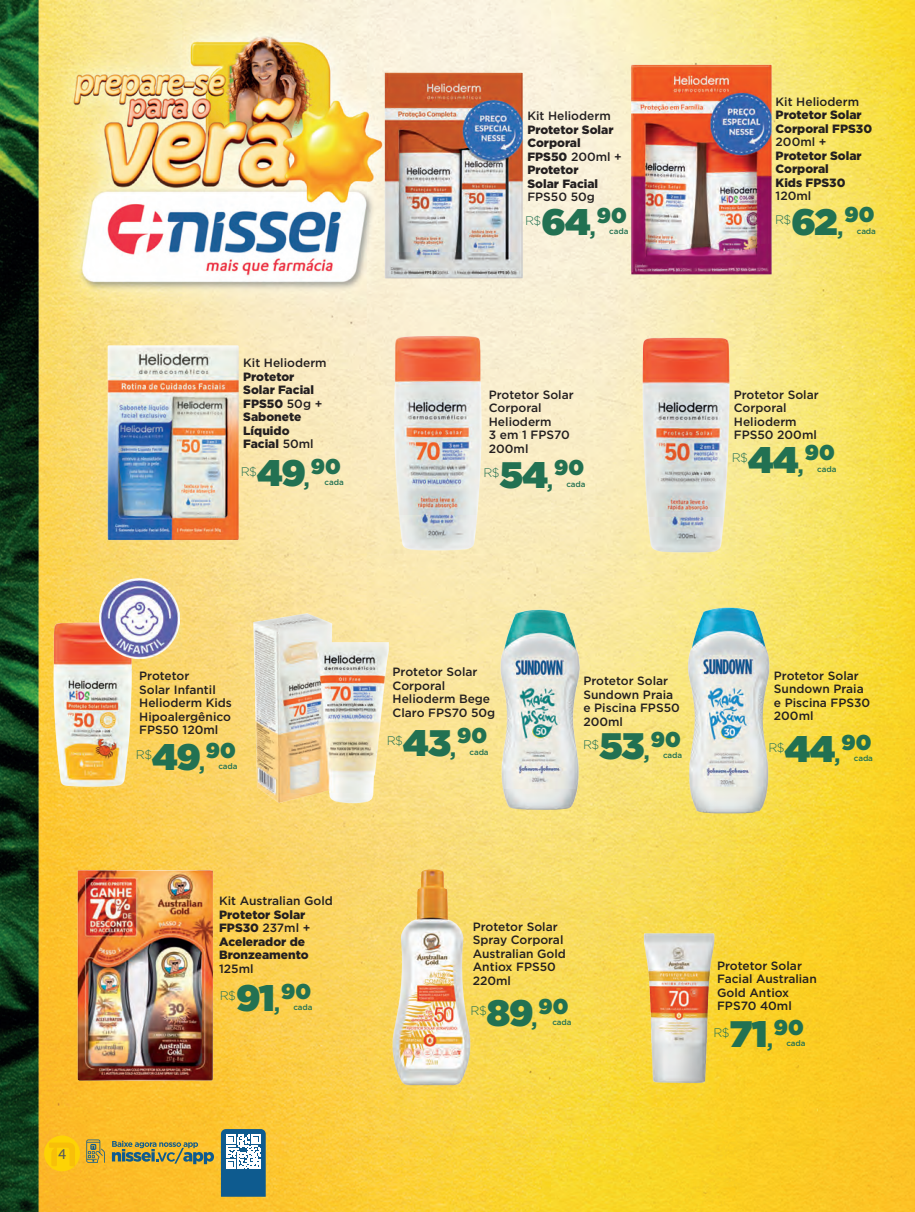
<style>
.page{position:relative;width:915px;height:1212px;background:#fff}
.page>*{position:absolute;margin:0;border:0;box-sizing:border-box;transform-origin:0 0}
.PREÇOS_P_amarelo{font:36.9px "Gotham Ultra";letter-spacing:-.025em;color:#227152}
.PREÇOS_P_amarelo-2{font:21.45px "Gotham Ultra";letter-spacing:.005em;color:#227152}
.MESTRA_paginação{font:13.8px "DTL Prokyon T";color:#57585a}
.PREÇOS_P_amarelo-3{font:300 12.45px "Gotham";color:#227152}
.t1{font:500 12px/13.5px "Gotham";color:#231f20}
.t2{font:900 12px/13.5px "Gotham";color:#231f20}
.PREÇOS_cada_preto{font:500 7.95px "Gotham";letter-spacing:-.01em;color:#227152}
.s1{font-weight:900}
.s2{font-weight:500}
.s3{font-family:"Gotham";font-weight:700;font-size:22.8px}
</style>
<div class="page">
<img style="left:0;top:0;width:914px;height:1212px">
<div style="left:44px;top:1135px;width:36px;height:36px;background:#fdd305;border-radius:50%"></div>
<svg style="left:49px;top:1143px;width:26px;height:23px"></svg>
<svg style="left:112px;top:1141px;width:102px;height:23px;background:#a3994f"></svg>
<svg style="left:86px;top:1139px;width:19px;height:24px"></svg>
<svg style="left:221px;top:1129px;width:44px;height:68px"></svg>
<img style="left:345px;top:68px;width:179px;height:216px">
<img style="left:71px;top:341px;width:204px;height:203px">
<img style="left:221px;top:609px;width:199px;height:199px">
<img style="left:591px;top:60px;width:220px;height:220px">
<img style="left:390px;top:331px;width:97px;height:225px">
<img style="left:435px;top:605px;width:147px;height:209px">
<img style="left:72px;top:869px;width:146px;height:213px">
<img style="left:317px;top:863px;width:157px;height:227px">
<img style="left:600px;top:929px;width:115px;height:157px">
<img style="left:637px;top:333px;width:96px;height:225px">
<img style="left:671px;top:602px;width:110px;height:217px">
<img style="left:882px;top:34px;width:32px;height:216px">
<div style="left:880px;top:931px;width:34px;height:204px;background:#fcc724"></div>
<img style="left:884px;top:257px;width:30px;height:221px">
<img style="left:48px;top:618px;width:101px;height:172px">
<img style="left:99px;top:578px;width:80px;height:80px">
<p class="MESTRA_paginação" style="left:58px;top:1145px;width:10px">4</p>
<p class="t1" style="left:243px;top:356px;width:85px">Kit Helioderm<br><span class="s1">Protetor</span></p>
<p class="t2" style="left:243px;top:383px;width:72px">Solar Facial</p>
<p class="t2" style="left:243px;top:396px;width:81px">FPS50 <span class="s2">50g +</span></p>
<p class="t2" style="left:243px;top:410px;width:60px">Sabonete</p>
<p class="t2" style="left:243px;top:423px;width:48px">Líquido</p>
<p class="t2" style="left:243px;top:437px;width:72px">Facial <span class="s2">50ml</span></p>
<p class="PREÇOS_P_amarelo-3" style="left:241px;top:465px;width:18px">R$</p>
<p class="PREÇOS_P_amarelo" style="left:257px;top:452px;width:54px">49<span class="s3">,</span></p>
<p class="PREÇOS_P_amarelo-2" style="left:311px;top:454px;width:31px">90</p>
<p class="PREÇOS_cada_preto" style="left:324px;top:478px;width:21px">cada</p>
<p class="t2" style="left:527px;top:109px;width:88px"><span class="s2">Kit Helioderm<br></span>Protetor Solar<br>Corporal</p>
<p class="t1" style="left:527px;top:149px;width:96px"><span class="s1">FPS50</span> 200ml +</p>
<p class="t2" style="left:527px;top:163px;width:53px">Protetor</p>
<p class="t2" style="left:527px;top:176px;width:72px">Solar Facial</p>
<p class="t1" style="left:527px;top:190px;width:69px">FPS50 50g</p>
<p class="PREÇOS_P_amarelo-3" style="left:525px;top:213px;width:18px">R$</p>
<p class="PREÇOS_P_amarelo" style="left:541px;top:201px;width:56px">64<span class="s3">,</span></p>
<p class="PREÇOS_P_amarelo-2" style="left:596px;top:203px;width:31px">90</p>
<p class="PREÇOS_cada_preto" style="left:609px;top:227px;width:21px">cada</p>
<p class="t1" style="left:488px;top:387px;width:86px">Protetor Solar<br>Corporal</p>
<p class="t1" style="left:488px;top:414px;width:64px">Helioderm</p>
<p class="t1" style="left:488px;top:428px;width:82px">3 em 1 FPS70<br>200ml</p>
<p class="PREÇOS_P_amarelo-3" style="left:483px;top:466px;width:18px">R$</p>
<p class="PREÇOS_P_amarelo" style="left:499px;top:453px;width:55px">54<span class="s3">,</span></p>
<p class="PREÇOS_P_amarelo-2" style="left:554px;top:455px;width:31px">90</p>
<p class="PREÇOS_cada_preto" style="left:566px;top:479px;width:21px">cada</p>
<p class="t2" style="left:775px;top:94px;width:98px"><span class="s2">Kit Helioderm<br></span>Protetor Solar<br>Corporal FPS30<br><span class="s2">200ml +</span></p>
<p class="t2" style="left:775px;top:148px;width:88px">Protetor Solar<br>Corporal</p>
<p class="t2" style="left:775px;top:175px;width:71px">Kids FPS30</p>
<p class="t1" style="left:775px;top:189px;width:37px">120ml</p>
<p class="PREÇOS_P_amarelo-3" style="left:774px;top:213px;width:18px">R$</p>
<p class="PREÇOS_P_amarelo" style="left:791px;top:200px;width:54px">62<span class="s3">,</span></p>
<p class="PREÇOS_P_amarelo-2" style="left:844px;top:202px;width:31px">90</p>
<p class="PREÇOS_cada_preto" style="left:856px;top:226px;width:21px">cada</p>
<p class="t1" style="left:733px;top:387px;width:86px">Protetor Solar<br>Corporal</p>
<p class="t1" style="left:733px;top:414px;width:64px">Helioderm</p>
<p class="t1" style="left:733px;top:428px;width:84px">FPS50 200ml</p>
<p class="PREÇOS_P_amarelo-3" style="left:731px;top:451px;width:18px">R$</p>
<p class="PREÇOS_P_amarelo" style="left:747px;top:438px;width:57px">44<span class="s3">,</span></p>
<p class="PREÇOS_P_amarelo-2" style="left:804px;top:440px;width:31px">90</p>
<p class="PREÇOS_cada_preto" style="left:817px;top:464px;width:21px">cada</p>
<p class="t1" style="left:139px;top:669px;width:94px">Protetor<br>Solar Infantil<br>Helioderm Kids<br>Hipoalergênico<br>FPS50 120ml</p>
<p class="PREÇOS_P_amarelo-3" style="left:136px;top:748px;width:18px">R$</p>
<p class="PREÇOS_P_amarelo" style="left:152px;top:735px;width:54px">49<span class="s3">,</span></p>
<p class="PREÇOS_P_amarelo-2" style="left:206px;top:737px;width:31px">90</p>
<p class="PREÇOS_cada_preto" style="left:218px;top:761px;width:21px">cada</p>
<p class="t2" style="left:219px;top:894px;width:115px"><span class="s2">Kit Australian Gold<br></span>Protetor Solar<br>FPS30 <span class="s2">237ml +<br></span>Acelerador de<br>Bronzeamento<br><span class="s2">125ml</span></p>
<p class="PREÇOS_P_amarelo-3" style="left:220px;top:989px;width:18px">R$</p>
<p class="PREÇOS_P_amarelo" style="left:236px;top:976px;width:46px">91<span class="s3">,</span></p>
<p class="PREÇOS_P_amarelo-2" style="left:281px;top:979px;width:31px">90</p>
<p class="PREÇOS_cada_preto" style="left:293px;top:1002px;width:21px">cada</p>
<p class="t1" style="left:392px;top:665px;width:86px">Protetor Solar<br>Corporal</p>
<p class="t1" style="left:392px;top:692px;width:104px">Helioderm Bege<br>Claro FPS70 50g</p>
<p class="t1" style="left:583px;top:674px;width:98px">Protetor Solar<br>Sundown Praia e Piscina FPS50<br>200ml</p>
<p class="t1" style="left:773px;top:668px;width:98px">Protetor Solar<br>Sundown Praia e Piscina FPS30<br>200ml</p>
<p class="PREÇOS_P_amarelo-3" style="left:386px;top:734px;width:18px">R$</p>
<p class="PREÇOS_P_amarelo" style="left:403px;top:721px;width:55px">43<span class="s3">,</span></p>
<p class="PREÇOS_P_amarelo-2" style="left:457px;top:723px;width:31px">90</p>
<p class="PREÇOS_cada_preto" style="left:469px;top:747px;width:21px">cada</p>
<p class="PREÇOS_P_amarelo-3" style="left:583px;top:737px;width:18px">R$</p>
<p class="PREÇOS_P_amarelo" style="left:599px;top:725px;width:52px">53<span class="s3">,</span></p>
<p class="PREÇOS_P_amarelo-2" style="left:650px;top:727px;width:31px">90</p>
<p class="PREÇOS_cada_preto" style="left:662px;top:751px;width:21px">cada</p>
<p class="PREÇOS_P_amarelo-3" style="left:768px;top:740px;width:18px">R$</p>
<p class="PREÇOS_P_amarelo" style="left:784px;top:728px;width:57px">44<span class="s3">,</span></p>
<p class="PREÇOS_P_amarelo-2" style="left:841px;top:730px;width:31px">90</p>
<p class="PREÇOS_cada_preto" style="left:853px;top:754px;width:21px">cada</p>
<p class="t1" style="left:472px;top:919px;width:95px">Protetor Solar<br>Spray Corporal<br>Australian Gold<br>Antiox FPS50<br>220ml</p>
<p class="PREÇOS_P_amarelo-3" style="left:470px;top:1004px;width:18px">R$</p>
<p class="PREÇOS_P_amarelo" style="left:486px;top:991px;width:52px">89<span class="s3">,</span></p>
<p class="PREÇOS_P_amarelo-2" style="left:538px;top:993px;width:31px">90</p>
<p class="PREÇOS_cada_preto" style="left:552px;top:1017px;width:21px">cada</p>
<p class="t1" style="left:716px;top:958px;width:101px">Protetor Solar<br>Facial Australian<br>Gold Antiox</p>
<p class="t1" style="left:716px;top:999px;width:76px">FPS70 40ml</p>
<p class="PREÇOS_P_amarelo-3" style="left:713px;top:1025px;width:18px">R$</p>
<p class="PREÇOS_P_amarelo" style="left:729px;top:1013px;width:45px">71<span class="s3">,</span></p>
<p class="PREÇOS_P_amarelo-2" style="left:773px;top:1015px;width:31px">90</p>
<p class="PREÇOS_cada_preto" style="left:786px;top:1039px;width:21px">cada</p>
</div>
